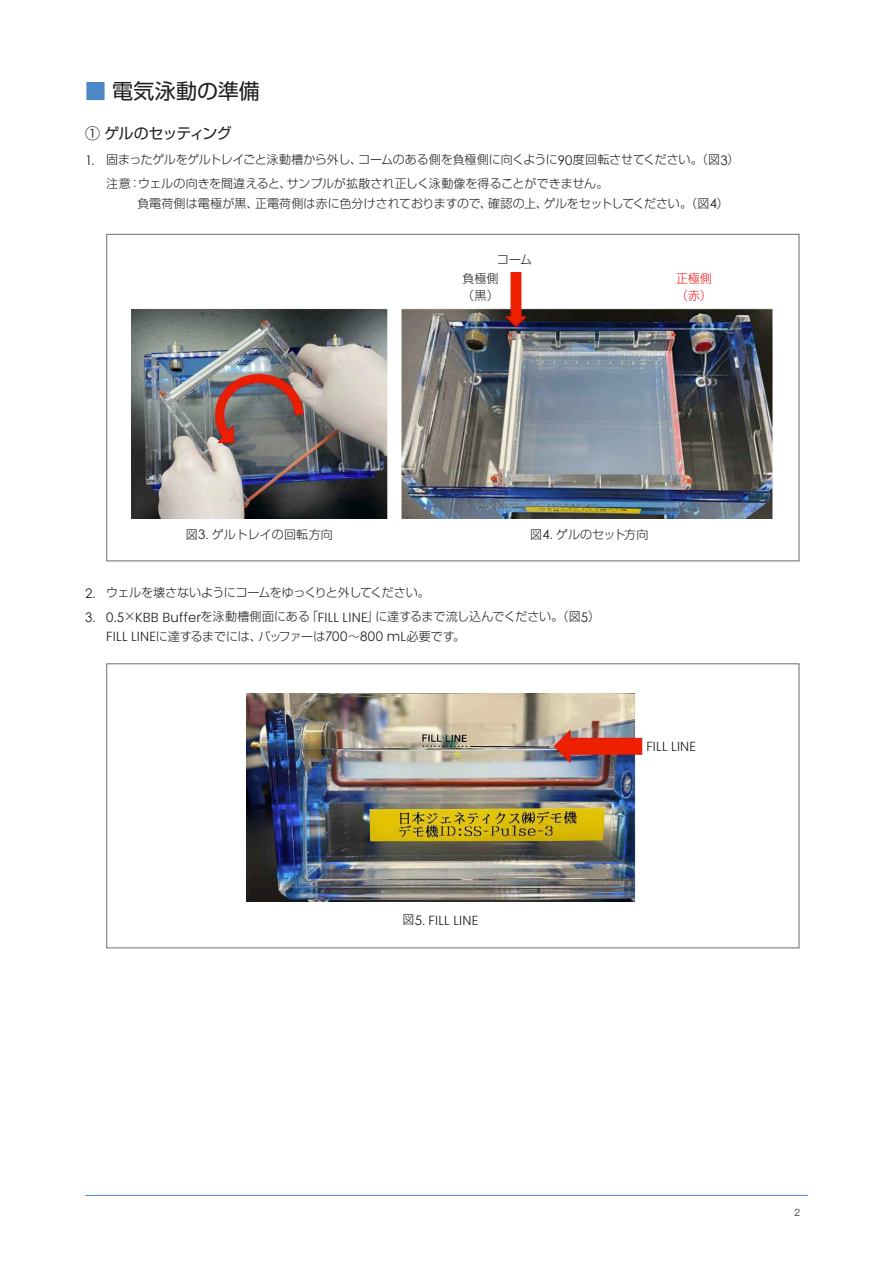
<style>
.page{position:relative;width:893px;height:1263px;background:#fff}
.page>*{position:absolute;margin:0;border:0;box-sizing:border-box;transform-origin:0 0}
.t1{font:21px "Shin Go Pro";letter-spacing:.005em;color:#231f20}
.t2{font:15px "Shin Go Pro";letter-spacing:-.06em;color:#231f20}
.t3{font:300 13.2px "Poppins";letter-spacing:.02em;color:#231f20}
.t4{font:13.2px "Century Gothic";color:#231f20}
.t5{font:300 12px "Shin Go Pro";letter-spacing:-.01em;color:#231f20}
.t6{font:300 12px "Shin Go Pro";letter-spacing:-.035em;color:#231f20}
.t7{font:300 12px "Shin Go Pro";letter-spacing:-.04em;color:#231f20}
.t8{font:300 12px "Shin Go Pro";letter-spacing:-.055em;color:#231f20}
.t9{font:300 12px "Shin Go Pro";letter-spacing:.01em;color:#231f20}
.t10{font:300 12px "Shin Go Pro";color:#ee1d23}
.t11{font:300 10.35px "Helvetica Neue";color:#231f20}
.s1{color:#4d87c6}
.s2{font-family:"Poppins";font-weight:300}
.s3{font-family:"Century Gothic";font-weight:400;font-size:13.2px}
.s4{font-family:"Poppins";font-size:13.2px}
.s5{font-family:"Shin Go Pro";font-size:12px}
.s6{font-family:"Century Gothic";font-weight:400}
</style>
<div class="page">
<hr style="left:85px;top:1195px;width:723px;height:1px;background:#4d87c6">
<img style="left:132px;top:272px;width:641px;height:247px">
<img style="left:247px;top:693px;width:395px;height:208px">
<div style="left:455px;top:270px;width:51px;height:34px;background:#fff"></div>
<div style="left:668px;top:270px;width:51px;height:34px;background:#fff"></div>
<p class="t1" style="left:85px;top:74px;width:176px"><span class="s1">■</span> 電気泳動の準備</p>
<p class="t2" style="left:85px;top:121px;width:148px">① ゲルのセッティング</p>
<p class="t4" style="left:85px;top:152px;width:11px">1<span class="s2">.</span></p>
<p class="t5" style="left:358px;top:150px;width:383px">コームのある側を負極側に向くように<span class="s3">90</span>度回転させてください。（図 (<span class="s3">3</span></p>
<p class="t7" style="left:106px;top:150px;width:257px">固まったゲルをゲルトレイごと泳動槽から外し、</p>
<p class="t5" style="left:287px;top:174px;width:323px">サンプルが拡散され正しく泳動像を得ることができません。</p>
<p class="t5" style="left:106px;top:174px;width:26px">注意</p>
<p class="t5" style="left:138px;top:174px;width:155px">ウェルの向きを間違えると、</p>
<p class="t5" style="left:129px;top:174px;width:13px">：</p>
<p class="t8" style="left:544px;top:193px;width:186px">ゲルをセットしてください。（図 (<span class="s3">4</span></p>
<p class="t9" style="left:114px;top:193px;width:147px">　　負電荷側は電極が黒、</p>
<p class="t5" style="left:255px;top:193px;width:238px">正電荷側は赤に色分けされておりますので、</p>
<p class="t5" style="left:488px;top:193px;width:61px">確認の上、</p>
<p class="t5" style="left:497px;top:250px;width:37px">コーム</p>
<p class="t5" style="left:463px;top:269px;width:37px">負極側</p>
<p class="t5" style="left:462px;top:285px;width:38px">（黒(</p>
<p class="t10" style="left:676px;top:269px;width:37px">正極側</p>
<p class="t10" style="left:676px;top:285px;width:37px">（赤(</p>
<p class="t5" style="left:186px;top:524px;width:149px">図<span class="s3">3</span><span class="s4">.</span> ゲルトレイの回転方向</p>
<p class="t5" style="left:530px;top:524px;width:120px">図<span class="s3">4</span><span class="s4">.</span> ゲルのセット方向</p>
<p class="t4" style="left:85px;top:585px;width:12px">2<span class="s2">.</span></p>
<p class="t4" style="left:85px;top:609px;width:12px">3<span class="s2">.</span></p>
<p class="t6" style="left:106px;top:583px;width:325px">ウェルを壊さないようにコームをゆっくりと外してください。</p>
<p class="t3" style="left:307px;top:609px;width:73px"><span class="s5">「</span>FILL LINE<span class="s5">」</span></p>
<p class="t5" style="left:375px;top:607px;width:226px">に達するまで流し込んでください。（図 (<span class="s3">5</span></p>
<p class="t3" style="left:106px;top:609px;width:205px"><span class="s6">0</span>.<span class="s6">5</span><span class="s5">×</span>KBB Buffer<span class="s5">を泳動槽側面にある</span></p>
<p class="t6" style="left:258px;top:626px;width:208px">バッファーは<span class="s3">700</span>～<span class="s3">800</span> <span class="s4">mL</span>必要です。</p>
<p class="t5" style="left:106px;top:626px;width:157px"><span class="s4">FILL LINE</span>に達するまでには、</p>
<p class="t3" style="left:646px;top:739px;width:51px">FILL LINE</p>
<p class="t3" style="left:403px;top:912px;width:77px"><span class="s5">図</span><span class="s6">5</span>. FILL LINE</p>
<p class="t11" style="left:794px;top:1203px;width:7px">2</p>
</div>
